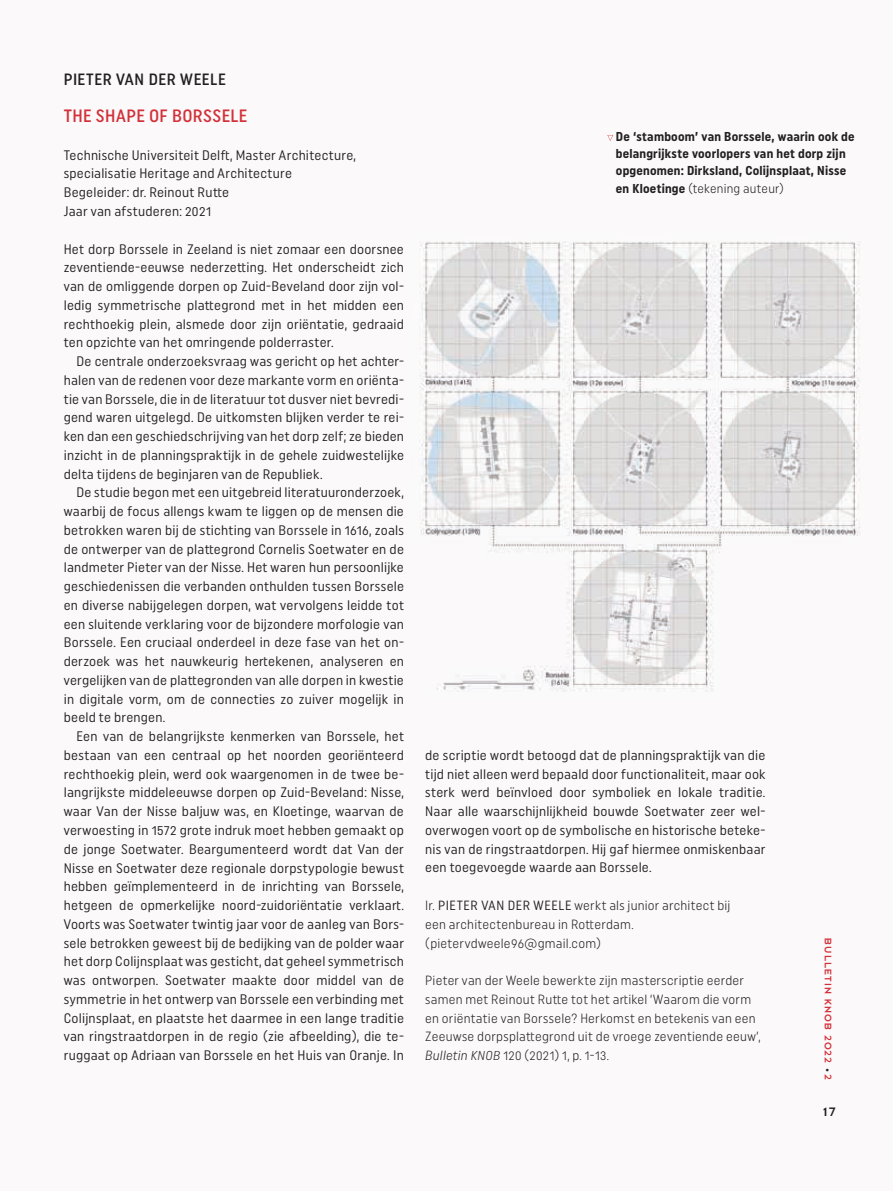
<style>
.page{position:relative;width:893px;height:1191px;background:#fbf9fa}
.page>*{position:absolute;margin:0;border:0;box-sizing:border-box;transform-origin:0 0}
.t1{font:500 17.85px "Uniform Pro Con";letter-spacing:.02em;color:#d23139}
.t2{font:500 16.35px "Uniform Pro Con";letter-spacing:.035em;color:#231f20}
.t3{font:13.8px/18.8px "Uniform Pro Con";letter-spacing:.015em;color:#231f20;text-align:justify}
.t4{font:13.5px "Dessau Pro";color:#231f20}
.t5{font:13.35px/18.8px "Uniform Pro Con Lgt";letter-spacing:.015em;color:#231f20}
.t6{font:12.9px/17.2px "Uniform Pro Con Bld";letter-spacing:.015em;color:#231f20}
.t7{font:12.9px "Uniform Pro Con Lgt";letter-spacing:.015em;color:#231f20}
.t8{font:10.5px "Dessau Pro";letter-spacing:.11em;color:#d23139}
.s1{font-family:"Uniform Pro Con Bld"}
.s2{font-family:"Uniform Pro Con"}
.s3{font-family:"Uniform Pro Con Lgt It"}
.s4{font-family:"Uniform Pro Con Lgt It";font-size:12.9px}
.s5{font-size:8.25px;color:#231f20}
</style>
<div class="page">
<img style="left:420px;top:241px;width:440px;height:451px">
<svg style="left:607px;top:135px;width:6px;height:6px"></svg>
<p class="t2" style="left:64px;top:69px;width:163px">PIETER VAN DER WEELE</p>
<p class="t1" style="left:64px;top:105px;width:185px">THE SHAPE OF BORSSELE</p>
<p class="t3" style="left:64px;top:145px;width:294px;text-align:left">Technische Universiteit Delft, Master Architecture, specialisatie Heritage and Architecture Begeleider: dr. Reinout Rutte<br>Jaar van afstuderen: 2021</p>
<p class="t3" style="left:64px;top:239px;width:342px">Het dorp Borssele in Zeeland is niet zomaar een doorsnee zeventiende-eeuwse nederzetting. Het onderscheidt zich van de omliggende dorpen op Zuid-Beveland door zijn vol&shy;ledig symmetrische plattegrond met in het midden een rechthoekig plein, alsmede door zijn oriëntatie, gedraaid ten opzichte van het omringende polderraster.</p>
<p class="t3" style="left:64px;top:351px;width:342px;text-indent:13px">De centrale onderzoeksvraag was gericht op het achter&shy;halen van de redenen voor deze markante vorm en oriënta&shy;tie van Borssele, die in de literatuur tot dusver niet bevredi&shy;gend waren uitgelegd. De uitkomsten blijken verder te rei&shy;ken dan een geschiedschrijving van het dorp zelf; ze bieden inzicht in de planningspraktijk in de gehele zuidwestelijke delta tijdens de beginjaren van de Republiek.</p>
<p class="t3" style="left:64px;top:483px;width:342px;text-indent:13px">De studie begon met een uitgebreid literatuuronderzoek, waarbij de focus allengs kwam te liggen op de mensen die betrokken waren bij de stichting van Borssele in 1616, zoals de ontwerper van de plattegrond Cornelis Soetwater en de landmeter Pieter van der Nisse. Het waren hun persoonlijke geschiedenissen die verbanden onthulden tussen Borssele en diverse nabijgelegen dorpen, wat vervolgens leidde tot een sluitende verklaring voor de bijzondere morfologie van Borssele. Een cruciaal onderdeel in deze fase van het on&shy;derzoek was het nauwkeurig hertekenen, analyseren en vergelijken van de plattegronden van alle dorpen in kwestie in digitale vorm, om de connecties zo zuiver mogelijk in beeld te brengen.</p>
<p class="t3" style="left:64px;top:726px;width:342px;text-indent:13px">Een van de belangrijkste kenmerken van Borssele, het bestaan van een centraal op het noorden georiënteerd rechthoekig plein, werd ook waargenomen in de twee be&shy;langrijkste middeleeuwse dorpen op Zuid-Beveland: Nisse, waar Van der Nisse baljuw was, en Kloetinge, waarvan de verwoesting in 1572 grote indruk moet hebben gemaakt op de jonge Soetwater. Beargumenteerd wordt dat Van der Nisse en Soetwater deze regionale dorpstypologie bewust hebben geïmplementeerd in de inrichting van Borssele, hetgeen de opmerkelijke noord-zuidoriëntatie verklaart.<br>Voorts was Soetwater twintig jaar voor de aanleg van Bors&shy;sele betrokken geweest bij de bedijking van de polder waar het dorp Colijnsplaat was gesticht, dat geheel symmetrisch was ontworpen. Soetwater maakte door middel van de symmetrie in het ontwerp van Borssele een verbinding met Colijnsplaat, en plaatste het daarmee in een lange traditie van ringstraatdorpen in de regio (zie afbeelding), die te&shy;ruggaat op Adriaan van Borssele en het Huis van Oranje. In</p>
<p class="t6" style="left:616px;top:128px;width:240px">De ‘stamboom’ van Borssele, waarin ook de belangrijkste voorlopers van het dorp zijn opgenomen: Dirksland, Colijnsplaat, Nisse</p>
<p class="t7" style="left:616px;top:180px;width:169px"><span class="s1">en Kloetinge</span> (tekening auteur)</p>
<p class="t3" style="left:425px;top:745px;width:342px">de scriptie wordt betoogd dat de planningspraktijk van die tijd niet alleen werd bepaald door functionaliteit, maar ook sterk werd beïnvloed door symboliek en lokale traditie.<br>Naar alle waarschijnlijkheid bouwde Soetwater zeer wel&shy;overwogen voort op de symbolische en historische beteke&shy;nis van de ringstraatdorpen. Hij gaf hiermee onmiskenbaar een toegevoegde waarde aan Borssele.</p>
<p class="t5" style="left:425px;top:895px;width:307px">Ir. <span class="s2">PIETER VAN DER WEELE</span> werkt als junior architect bij een architectenbureau in Rotterdam. (pietervdweele96@gmail.com)</p>
<p class="t5" style="left:425px;top:970px;width:337px">Pieter van der Weele bewerkte zijn masterscriptie eerder samen met Reinout Rutte tot het artikel ‘Waarom die vorm en oriëntatie van Borssele? Herkomst en betekenis van een Zeeuwse dorpsplattegrond uit de vroege zeventiende eeuw’, <span class="s3">Bulletin</span> <span class="s4">KNOB</span> 120 (2021) 1, p. 1-13.</p>
<p class="t8" style="left:833px;top:938px;width:143px;rotate:90deg">BULLETIN KNOB 2022 <span class="s5">•</span> 2</p>
<p class="t4" style="left:823px;top:1105px;width:14px">17</p>
</div>
